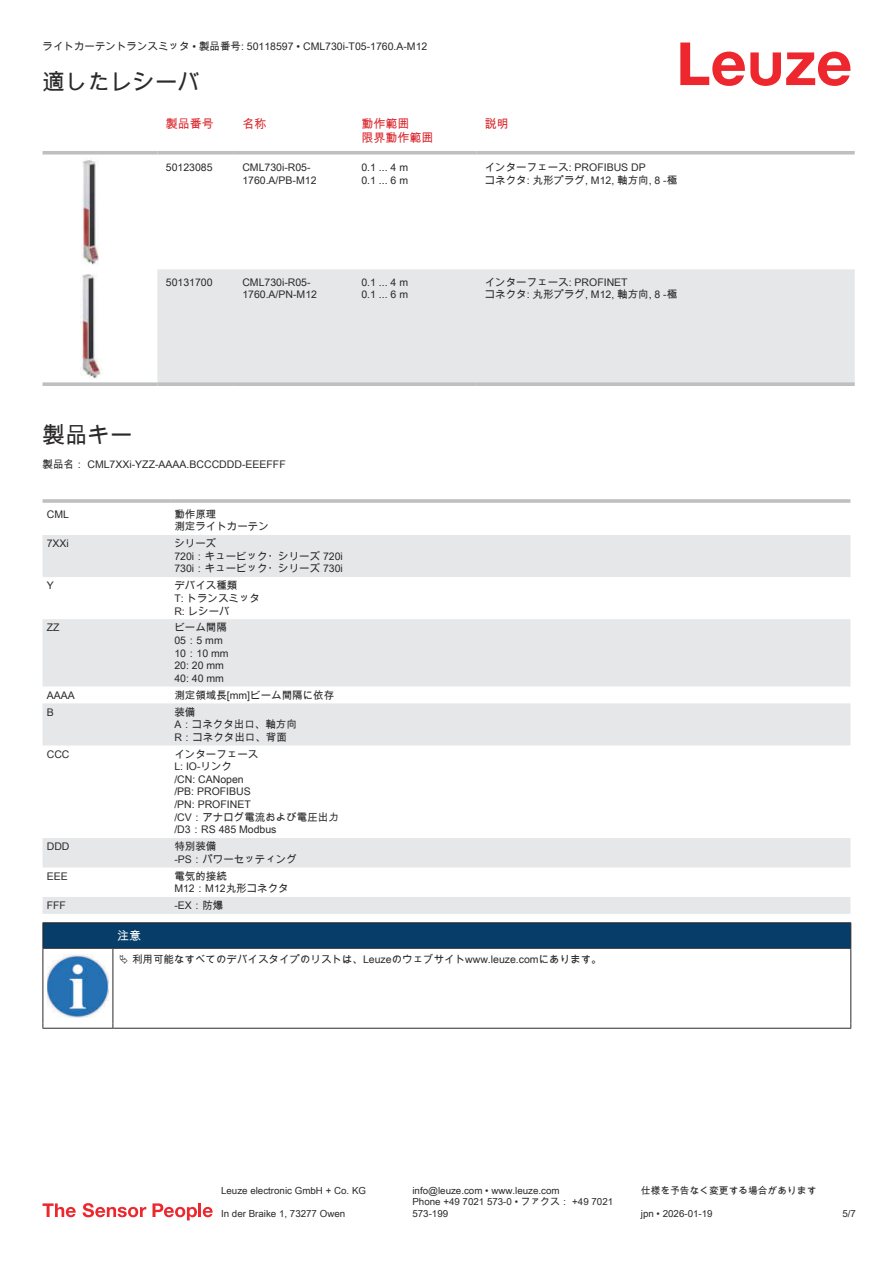
<style>
.page{position:relative;width:893px;height:1263px;background:#fff}
.page>*{position:absolute;margin:0;border:0;box-sizing:border-box;transform-origin:0 0}
.t1{font:22.5px "Arial Unicode MS";color:#2b292a}
.t2{font:12px/14.4px "Arial Unicode MS";color:#db2a30}
.t3{font:12px "Arial Unicode MS";color:#fff}
.t4{font:10.5px/12.6px "Arial Unicode MS";color:#2b292a}
.t5{font:9.75px/11.7px "Arial Unicode MS";color:#2b292a}
</style>
<div class="page">
<svg style="left:680px;top:43px;width:170px;height:43px"></svg>
<div style="left:157px;top:269px;width:698px;height:113px;background:#e6e7e9"></div>
<svg style="left:43px;top:151px;width:114px;height:4px"></svg>
<svg style="left:157px;top:151px;width:77px;height:4px"></svg>
<svg style="left:234px;top:151px;width:119px;height:4px"></svg>
<svg style="left:353px;top:151px;width:123px;height:4px"></svg>
<svg style="left:476px;top:151px;width:379px;height:4px;background:#c4c6c8"></svg>
<svg style="left:43px;top:382px;width:114px;height:4px"></svg>
<svg style="left:157px;top:382px;width:77px;height:4px"></svg>
<svg style="left:234px;top:382px;width:119px;height:4px"></svg>
<svg style="left:353px;top:382px;width:123px;height:4px"></svg>
<svg style="left:476px;top:382px;width:379px;height:4px;background:#c1c3c5"></svg>
<img style="left:82px;top:160px;width:17px;height:105px">
<img style="left:80px;top:274px;width:23px;height:105px">
<svg style="left:43px;top:535px;width:807px;height:379px;fill:#e6e7e9"></svg>
<hr style="left:43px;top:499px;width:127px;height:4px;background:#c3c5c7">
<hr style="left:170px;top:499px;width:680px;height:4px;background:#c6c8c9">
<svg style="left:43px;top:1203px;width:33px;height:14px"></svg>
<svg style="left:83px;top:1203px;width:63px;height:14px"></svg>
<svg style="left:153px;top:1203px;width:44px;height:17px"></svg>
<hr style="left:198px;top:1203px;width:3px;height:14px;background:#ed272d">
<svg style="left:203px;top:1207px;width:10px;height:10px"></svg>
<svg style="left:44px;top:949px;width:806px;height:79px"></svg>
<hr style="left:43px;top:922px;width:70px;height:1px;background:#2b292a">
<hr style="left:43px;top:948px;width:70px;height:1px;background:#2b292a">
<hr style="left:113px;top:922px;width:738px;height:1px;background:#2b292a">
<svg style="left:43px;top:923px;width:808px;height:25px;background:#063c67"></svg>
<hr style="left:113px;top:948px;width:738px;height:1px;background:#2b292a">
<hr style="left:43px;top:949px;width:1px;height:75px;background:#2b292a">
<hr style="left:113px;top:949px;width:1px;height:75px;background:#2b292a">
<hr style="left:850px;top:949px;width:1px;height:75px;background:#2b292a">
<hr style="left:43px;top:1028px;width:70px;height:1px;background:#2b292a">
<hr style="left:113px;top:1028px;width:738px;height:1px;background:#2b292a">
<img style="left:47px;top:955px;width:61px;height:62px">
<div style="left:115px;top:949px;width:734px;height:20px;background:#fff"></div>
<p class="t4" style="left:43px;top:40px;width:386px">ライトカーテントランスミッタ • 製品番号: 50118597 • CML730i-T05-1760.A-M12</p>
<h1 class="t1" style="left:43px;top:66px;width:159px">適したレシーバ</h1>
<p class="t2" style="left:166px;top:116px;width:49px">製品番号</p>
<p class="t2" style="left:242px;top:116px;width:25px">名称</p>
<p class="t2" style="left:361px;top:116px;width:74px">動作範囲<br>限界動作範囲</p>
<p class="t2" style="left:485px;top:116px;width:25px">説明</p>
<p class="t4" style="left:166px;top:161px;width:48px">50123085</p>
<p class="t4" style="left:242px;top:161px;width:76px">CML730i-R05-<br>1760.A/PB-M12</p>
<p class="t4" style="left:361px;top:161px;width:48px">0.1 ... 4 m<br>0.1 ... 6 m</p>
<p class="t4" style="left:485px;top:161px;width:194px">インターフェース: PROFIBUS DP<br>コネクタ: 丸形プラグ, M12, 軸方向, 8 -極</p>
<p class="t4" style="left:166px;top:276px;width:48px">50131700</p>
<p class="t4" style="left:242px;top:276px;width:76px">CML730i-R05-<br>1760.A/PN-M12</p>
<p class="t4" style="left:361px;top:276px;width:48px">0.1 ... 4 m<br>0.1 ... 6 m</p>
<p class="t4" style="left:485px;top:276px;width:194px">インターフェース: PROFINET<br>コネクタ: 丸形プラグ, M12, 軸方向, 8 -極</p>
<h1 class="t1" style="left:43px;top:418px;width:91px">製品キー</h1>
<p class="t4" style="left:43px;top:458px;width:245px">製品名： CML7XXi-YZZ-AAAA.BCCCDDD-EEEFFF</p>
<p class="t4" style="left:47px;top:508px;width:24px">CML</p>
<p class="t4" style="left:174px;top:507px;width:96px">動作原理<br>測定ライトカーテン</p>
<p class="t4" style="left:47px;top:537px;width:24px">7XXi</p>
<p class="t4" style="left:174px;top:537px;width:170px">シリーズ<br>720i：キュービック・シリーズ 720i<br>730i：キュービック・シリーズ 730i</p>
<p class="t4" style="left:47px;top:579px;width:9px">Y</p>
<p class="t4" style="left:174px;top:579px;width:87px">デバイス種類<br>T: トランスミッタ<br>R: レシーバ</p>
<p class="t4" style="left:47px;top:621px;width:14px">ZZ</p>
<p class="t4" style="left:174px;top:621px;width:56px">ビーム間隔<br>05：5 mm<br>10：10 mm<br>20: 20 mm<br>40: 40 mm</p>
<p class="t4" style="left:47px;top:688px;width:30px">AAAA</p>
<p class="t4" style="left:174px;top:688px;width:161px">測定領域長[mm]ビーム間隔に依存</p>
<p class="t4" style="left:47px;top:705px;width:9px">B</p>
<p class="t4" style="left:174px;top:705px;width:124px">装備<br>A：コネクタ出口、軸方向<br>R：コネクタ出口、背面</p>
<p class="t4" style="left:47px;top:748px;width:24px">CCC</p>
<p class="t4" style="left:174px;top:747px;width:166px">インターフェース<br>L: IO-リンク<br>/CN: CANopen<br>/PB: PROFIBUS<br>/PN: PROFINET<br>/CV：アナログ電流および電圧出力/D3：RS 485 Modbus</p>
<p class="t4" style="left:47px;top:840px;width:24px">DDD</p>
<p class="t4" style="left:174px;top:840px;width:124px">特別装備<br>-PS：パワーセッティング</p>
<p class="t4" style="left:47px;top:870px;width:23px">EEE</p>
<p class="t4" style="left:174px;top:869px;width:116px">電気的接続<br>M12：M12丸形コネクタ</p>
<p class="t4" style="left:47px;top:899px;width:21px">FFF</p>
<p class="t4" style="left:174px;top:899px;width:51px">-EX：防爆</p>
<p class="t3" style="left:117px;top:927px;width:25px">注意</p>
<p class="t4" style="left:132px;top:953px;width:471px">利用可能なすべてのデバイスタイプのリストは、Leuzeのウェブサイトwww.leuze.comにあります。</p>
<p class="t5" style="left:221px;top:1184px;width:146px">Leuze electronic GmbH + Co. KG</p>
<p class="t5" style="left:412px;top:1184px;width:149px">info@leuze.com • www.leuze.com</p>
<p class="t5" style="left:641px;top:1184px;width:177px">仕様を予告なく変更する場合があります</p>
<p class="t5" style="left:221px;top:1207px;width:126px">In der Braike 1, 73277 Owen</p>
<p class="t5" style="left:412px;top:1196px;width:202px">Phone +49 7021 573-0 • ファクス： +49 7021<br>573-199</p>
<p class="t5" style="left:641px;top:1207px;width:73px">jpn • 2026-01-19</p>
<p class="t5" style="left:842px;top:1207px;width:15px">5/7</p>
</div>
